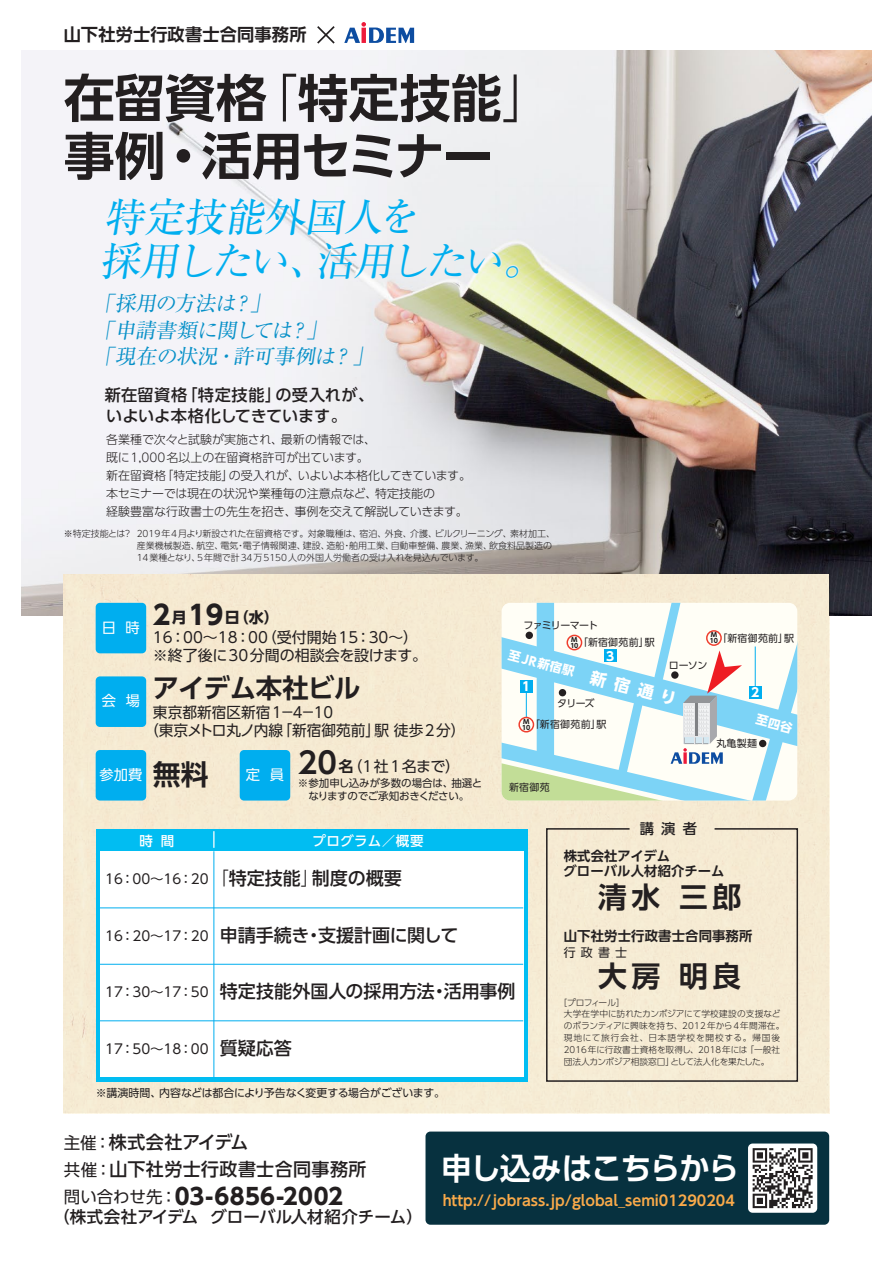
<style>
.page{position:relative;width:893px;height:1263px;background:#fff}
.page>*{position:absolute;margin:0;border:0;box-sizing:border-box;transform-origin:0 0}
.t1{font:700 51px/57.9px "UD Shin Go Pr 6 N De";letter-spacing:-.015em;color:#231f20}
.t2{font:italic 39.9px/43.8px "Ryumin Pr 6 N";color:#00aeef}
.t3{font:700 30.9px "UD Shin Go Pr 6 N De";letter-spacing:-.045em;color:#fff}
.t4{font:700 28.8px "UD Shin Go Pr 6 N De";letter-spacing:.16em;color:#231f20}
.t5{font:700 26.4px "UD Shin Go Pr 6 N De";letter-spacing:-.01em;color:#231f20}
.t6{font:700 22.5px "UD Shin Go Pr 6 N";letter-spacing:.015em;color:#231f20}
.t7{font:italic 20.7px/26.4px "Ryumin Pr 6 N";color:#0690c8}
.t8{font:500 18px "UD Shin Go Pr 6 N";color:#231f20}
.t9{font:500 18px/27px "UD Shin Go Pr 6 N";letter-spacing:.02em;color:#231f20}
.t10{font:700 17.25px "UD Shin Go Pr 6 N De";letter-spacing:.01em;color:#231f20}
.t11{font:500 16.5px "UD Shin Go Pr 6 N";color:#231f20}
.t12{font:500 16.2px/20.5px "UD Shin Go Pr 6 N";letter-spacing:.015em;color:#231f20}
.t13{font:700 16.2px "UD Shin Go Pr 6 N";color:#fff}
.t14{font:15px/18px "UD Shin Go Pr 6 N";color:#231f20}
.t15{font:700 14.4px "UD Shin Go Pr 6 N De";color:#faaa4a}
.t16{font:14.25px "UD Shin Go Pr 6 N";color:#fff}
.t17{font:500 14.25px "UD Shin Go Pr 6 N";color:#231f20}
.t18{font:13.5px "UD Shin Go Pr 6 N";color:#231f20}
.t19{font:500 13.5px "UD Shin Go Pr 6 N";letter-spacing:.03em;color:#fff}
.t20{font:700 13.35px/15px "UD Shin Go Pr 6 N De";letter-spacing:.01em;color:#231f20}
.t21{font:700 12.3px "UD Shin Go Pr 6 N";color:#fff}
.t22{font:300 12px/18px "UD Shin Go Pr 6 N";color:#231f20}
.t23{font:12px "UD Shin Go Pr 6 N";color:#231f20}
.t24{font:10.95px "UD Shin Go Pr 6 N";letter-spacing:-.02em;color:#231f20}
.t25{font:10.5px/12.8px "UD Shin Go Pr 6 N";letter-spacing:-.015em;color:#231f20}
.t26{font:9.9px "UD Shin Go Pr 6 N";letter-spacing:.005em;color:#231f20}
.t27{font:9.9px "UD Shin Go Pr 6 N";letter-spacing:-.07em;color:#231f20}
.t28{font:300 9px/12px "UD Shin Go Pr 6 N";color:#231f20}
.t29{font:300 8.7px/11.9px "UD Shin Go Pr 6 N";letter-spacing:.005em;color:#231f20}
.t30{font:700 6.3px "UD Shin Go Pr 6 N";color:#231f20}
.s1{font-family:"UD Shin Go Pr 6 N";font-weight:300}
.s2{font-weight:700;font-size:26.4px}
.s3{font-weight:700}
.s4{font-family:"UD Shin Go Pr 6 N De";font-weight:700;font-size:27.9px;color:#231f20}
.s5{font-family:"UD Shin Go Pr 6 N De";font-weight:700;font-size:29.55px}
.s6{font-family:"UD Shin Go Pr 6 N De";font-weight:700}
.s7{font-weight:300;font-size:18px}
.s8{font-weight:500;font-size:18px}
.s9{font-weight:400;font-size:13.5px}
.s10{font-weight:400;font-size:16.5px}
</style>
<div class="page">
<img style="left:21px;top:50px;width:851px;height:566px">
<div style="left:64px;top:574px;width:765px;height:539px;background:#f6ead2"></div>
<svg style="left:317px;top:26px;width:18px;height:18px"></svg>
<svg style="left:344px;top:22px;width:70px;height:21px"></svg>
<svg style="left:96px;top:196px;width:425px;height:176px"></svg>
<div style="left:102px;top:384px;width:266px;height:45px;background:#f4f3f8"></div>
<div style="left:96px;top:676px;width:50px;height:51px;background:#00aeef;border-radius:4px"></div>
<div style="left:96px;top:603px;width:50px;height:50px;background:#00aeef;border-radius:4px"></div>
<div style="left:96px;top:750px;width:50px;height:50px;background:#00aeef;border-radius:4px"></div>
<div style="left:240px;top:750px;width:50px;height:50px;background:#00aeef;border-radius:4px"></div>
<div style="left:96px;top:829px;width:431px;height:252px;background:#01bdf2"></div>
<div style="left:100px;top:851px;width:423px;height:226px;background:#fff"></div>
<hr style="left:100px;top:908px;width:423px;height:1px;background:#00aeef">
<hr style="left:213px;top:851px;width:1px;height:226px;background:#00aeef">
<svg style="left:213px;top:831px;width:2px;height:17px"></svg>
<hr style="left:100px;top:964px;width:423px;height:1px;background:#00aeef">
<hr style="left:100px;top:1020px;width:423px;height:1px;background:#00aeef">
<div style="left:425px;top:1131px;width:404px;height:94px;background:#07313f;border-radius:5px"></div>
<div style="left:748px;top:1143px;width:69px;height:70px;background:#fff;border-radius:5px"></div>
<svg style="left:753px;top:1148px;width:60px;height:60px"></svg>
<svg style="left:546px;top:828px;width:253px;height:254px"></svg>
<svg style="left:502px;top:603px;width:295px;height:197px;background:#d1e9ec"></svg>
<h3 class="t10" style="left:64px;top:21px;width:244px">山下社労士行政書士合同事務所</h3>
<h1 class="t1" style="left:64px;top:68px;width:491px">在留資格<span class="s1">「</span>特定技能<span class="s1">」</span>事例・活用セミナー</h1>
<h2 class="t2" style="left:100px;top:193px;width:454px">特定技能外国人を<br>採用したい、活用したい。</h2>
<h3 class="t7" style="left:94px;top:289px;width:286px">「採用の方法は？」<br>「申請書類に関しては？」<br>「現在の状況・許可事例は？」</h3>
<h3 class="t12" style="left:105px;top:385px;width:271px">新在留資格「特定技能」の受入れが、いよいよ本格化してきています。</h3>
<h3 class="t22" style="left:106px;top:430px;width:366px">各業種で次々と試験が実施され、最新の情報では、<br>既に1,000名以上の在留資格許可が出ています。<br>新在留資格「特定技能」の受入れが、いよいよ本格化してきています。本セミナーでは現在の状況や業種毎の注意点など、特定技能の<br>経験豊富な行政書士の先生を招き、事例を交えて解説していきます。</h3>
<p class="t28" style="left:137px;top:527px;width:420px;text-indent:-73px">※特定技能とは？ 2019年4月より新設された在留資格です。対象職種は、宿泊、外食、介護、ビルクリーニング、素材加工、産業機械製造、航空、電気・電子情報関連、建設、造船・舶用工業、自動車整備、農業、漁業、飲食料品製造の<br>14業種となり、5年間で計34万5150人の外国人労働者の受け入れを見込んでいます。</p>
<h3 class="t14" style="left:153px;top:608px;width:267px;line-height:19.5px;text-indent:-51px"><sub>日</sub> <sub>時</sub> <span class="s2">2</span><span class="s3">月</span><span class="s2">19</span><span class="s3">日（水）<br></span>16：00～18：00（受付開始15：30～）</h3>
<h3 class="t14" style="left:153px;top:646px;width:276px">※終了後に30分間の相談会を設けます。</h3>
<h3 class="t5" style="left:102px;top:667px;width:260px"><sub>会</sub> <sub>場</sub> アイデム本社ビル</h3>
<h3 class="t14" style="left:144px;top:703px;width:323px;text-indent:9px">東京都新宿区新宿1－4－10<br>（東京メトロ丸ノ内線「新宿御苑前」駅 徒歩2分）</h3>
<h3 class="t16" style="left:100px;top:763px;width:111px">参加費 <span class="s4">無料</span></h3>
<h3 class="t14" style="left:246px;top:757px;width:216px"><sub>定</sub> <sub>員</sub> <span class="s5">20</span><span class="s6">名</span>（1社1名まで）</h3>
<p class="t25" style="left:298px;top:777px;width:186px">※参加申し込みが多数の場合は、抽選と　なりますのでご承知おきください。</p>
<p class="t27" style="left:524px;top:617px;width:76px">ファミリーマート</p>
<p class="t26" style="left:711px;top:630px;width:85px"><sup>Ｍ</sup>「新宿御苑前」駅</p>
<p class="t26" style="left:571px;top:634px;width:85px"><sup>Ｍ</sup>「新宿御苑前」駅</p>
<p class="t30" style="left:710px;top:636px;width:10px">10</p>
<p class="t30" style="left:570px;top:640px;width:10px">10</p>
<h3 class="t21" style="left:511px;top:645px;width:69px;rotate:15deg">至JR新宿駅</h3>
<h3 class="t21" style="left:606px;top:646px;width:10px">3</h3>
<p class="t26" style="left:669px;top:657px;width:40px">ローソン</p>
<h3 class="t13" style="left:594px;top:664px;width:90px;rotate:15deg">新宿通り</h3>
<h3 class="t21" style="left:522px;top:676px;width:10px">1</h3>
<h3 class="t21" style="left:751px;top:683px;width:10px">2</h3>
<p class="t26" style="left:557px;top:695px;width:39px">タリーズ</p>
<p class="t26" style="left:523px;top:716px;width:85px"><sup>Ｍ</sup>「新宿御苑前」駅</p>
<p class="t30" style="left:522px;top:722px;width:10px">10</p>
<p class="t26" style="left:509px;top:779px;width:42px">新宿御苑</p>
<p class="t26" style="left:716px;top:735px;width:42px">丸亀製麺</p>
<h3 class="t19" style="left:140px;top:830px;width:36px">時間</h3>
<h3 class="t19" style="left:313px;top:830px;width:112px">プログラム／概要</h3>
<h3 class="t18" style="left:105px;top:868px;width:298px">16：00～16：20 <span class="s7">「</span><span class="s8">特定技能</span><span class="s7">」</span><span class="s8">制度の概要</span></h3>
<h3 class="t8" style="left:105px;top:921px;width:355px"><span class="s9">16：20～17：20</span> 申請手続き・支援計画に関して</h3>
<h3 class="t8" style="left:105px;top:977px;width:412px"><span class="s9">17：30～17：50</span> 特定技能外国人の採用方法・活用事例</h3>
<h3 class="t18" style="left:105px;top:1038px;width:188px">17：50～18：00 <span class="s8">質疑応答</span></h3>
<p class="t24" style="left:96px;top:1084px;width:351px">※講演時間、内容などは都合により予告なく変更する場合がございます。</p>
<h3 class="t17" style="left:640px;top:817px;width:59px">講演者</h3>
<h3 class="t20" style="left:564px;top:848px;width:162px">株式会社アイデム<br>グローバル人材紹介チーム</h3>
<h3 class="t4" style="left:598px;top:874px;width:145px">清水 三郎</h3>
<h3 class="t23" style="left:564px;top:943px;width:65px">行政書士</h3>
<h3 class="t4" style="left:598px;top:953px;width:145px">大房 明良</h3>
<h3 class="t20" style="left:564px;top:928px;width:190px">山下社労士行政書士合同事務所</h3>
<p class="t29" style="left:564px;top:996px;width:222px;text-indent:-5px">［プロフィール］<br>大学在学中に訪れたカンボジアにて学校建設の支援などのボランティアに興味を持ち、2012年から4年間滞在。現地にて旅行会社、日本語学校を開校する。帰国後<br>2016年に行政書士資格を取得し、2018年には「一般社団法人カンボジア相談窓口」として法人化を果たした。</p>
<h3 class="t9" style="left:64px;top:1128px;width:304px"><span class="s10">主催：</span>株式会社アイデム<br><span class="s10">共催：</span>山下社労士行政書士合同事務所</h3>
<h3 class="t6" style="left:64px;top:1178px;width:281px"><span class="s10">問い合わせ先：</span>03-6856-2002</h3>
<h3 class="t11" style="left:53px;top:1203px;width:372px">（株式会社アイデム グローバル人材紹介チーム）</h3>
<h3 class="t3" style="left:441px;top:1143px;width:299px">申し込みはこちらから</h3>
<h3 class="t15" style="left:443px;top:1189px;width:294px">http://jobrass.jp/global_semi01290204</h3>
</div>
